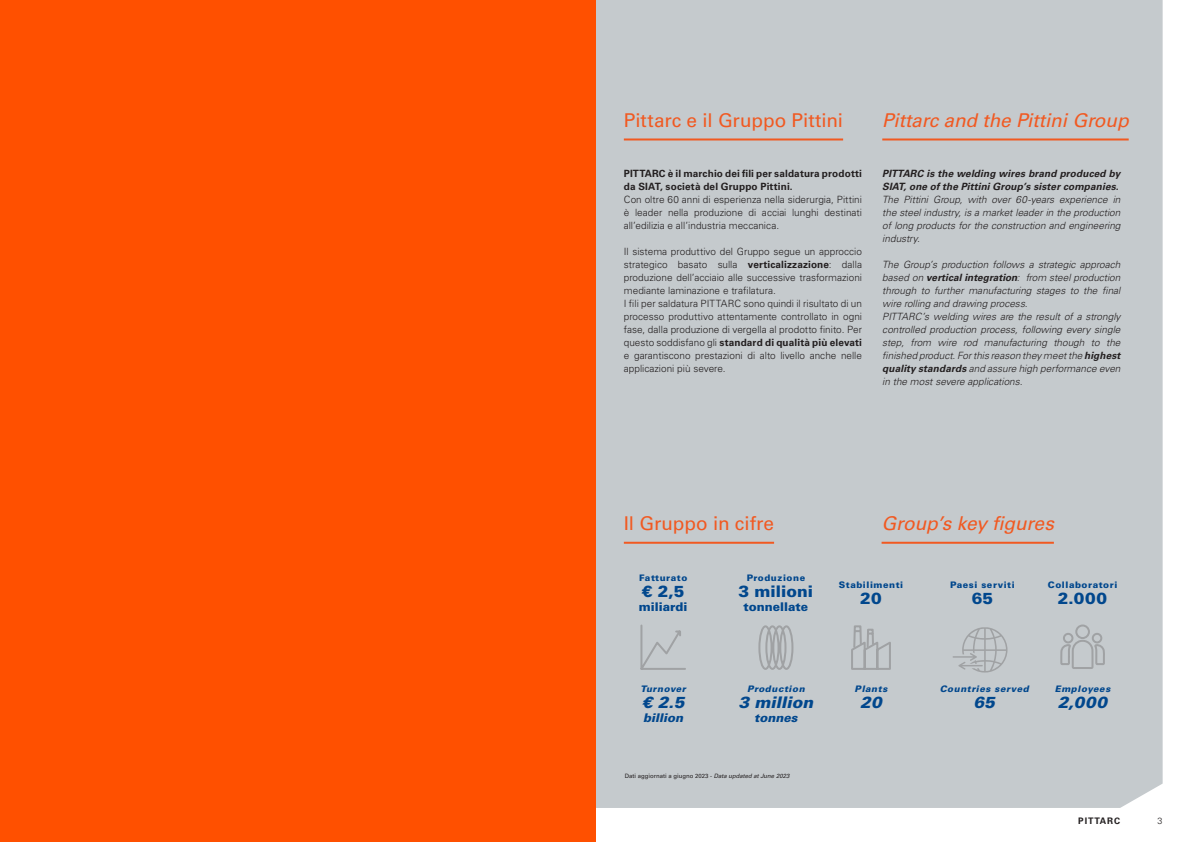
<style>
.page{position:relative;width:1191px;height:842px;background:#fff}
.page>*{position:absolute;margin:0;border:0;box-sizing:border-box;transform-origin:0 0}
.titolo_eng{font:italic 19px "Univers LT Std";letter-spacing:-.005em;color:#f15921}
.t1{font:19px "Univers LT Std";color:#f15921}
.t2{font:italic 900 16px "Univers LT Std";color:#01478d}
.t3{font:900 16px "Univers LT Std";color:#01478d}
.t4{font:900 12px "Univers LT Std";color:#01478d}
.t5{font:italic 900 12px "Univers LT Std";color:#01478d}
.testo_eng{font:italic 300 10px/13px "Univers LT Std";color:#231f20;text-align:justify}
.testo_it{font:300 10px/13px "Univers LT Std";color:#231f20;text-align:justify}
.testo_eng-2{font:italic 700 10px/13px "Univers LT Std";letter-spacing:.01em;color:#231f20}
.testo_it-2{font:700 10px/13px "Univers LT Std";letter-spacing:.015em;color:#231f20}
.t6{font:900 9px "Univers LT Std";letter-spacing:.06em;color:#01478d}
.t7{font:italic 900 9px "Univers LT Std";letter-spacing:.06em;color:#01478d}
.t8{font:700 9px "Univers LT Std";letter-spacing:.095em;color:#231f20}
.t9{font:300 9px "Univers LT Std";color:#231f20}
.t10{font:6px "Univers LT Std";color:#231f20}
.s1{font-weight:700}
.s2{font-style:italic}
</style>
<div class="page">
<div style="left:595px;top:0;width:567px;height:808px;background:#c5cacd"></div>
<hr style="left:624px;top:138px;width:219px;height:2px;background:#f15921">
<hr style="left:882px;top:138px;width:246px;height:2px;background:#f15921">
<hr style="left:624px;top:542px;width:150px;height:2px;background:#f15921">
<hr style="left:881px;top:542px;width:172px;height:2px;background:#f15921">
<svg style="left:638px;top:623px;width:49px;height:48px"></svg>
<svg style="left:757px;top:624px;width:37px;height:47px"></svg>
<svg style="left:850px;top:624px;width:42px;height:47px"></svg>
<svg style="left:952px;top:627px;width:55px;height:45px"></svg>
<svg style="left:1059px;top:623px;width:47px;height:185px"></svg>
<div style="left:0;top:0;width:595px;height:842px;background:#ff5000"></div>
<p class="t1" style="left:624px;top:109px;width:221px">Pittarc e il Gruppo Pittini</p>
<p class="titolo_eng" style="left:882px;top:109px;width:248px">Pittarc and the Pittini Group</p>
<p class="testo_eng-2" style="left:882px;top:167px;width:240px">PITTARC is the welding wires brand produced by<br>SIAT, one of the Pittini Group’s sister companies.</p>
<p class="testo_eng" style="left:882px;top:193px;width:240px">The Pittini Group, with over 60-years experience in the steel industry, is a market leader in the production of long products for the construction and engineering industry.</p>
<p class="testo_eng" style="left:882px;top:258px;width:240px">The Group’s production follows a strategic approach based on <span class="s1">vertical integration</span>: from steel production through to further manufacturing stages to the final wire rolling and drawing process.</p>
<p class="testo_eng" style="left:882px;top:310px;width:240px">PITTARC’s welding wires are the result of a strongly controlled production process, following every single step, from wire rod manufacturing though to the finished product. For this reason they meet the <span class="s1">highest quality standards</span> and assure high performance even in the most severe applications.</p>
<p class="testo_it-2" style="left:624px;top:167px;width:240px">PITTARC è il marchio dei fili per saldatura prodotti da SIAT, società del Gruppo Pittini.</p>
<p class="testo_it" style="left:624px;top:193px;width:240px">Con oltre 60 anni di esperienza nella siderurgia, Pittini è leader nella produzione di acciai lunghi destinati all’edilizia e all’industria meccanica.</p>
<p class="testo_it" style="left:624px;top:245px;width:240px">Il sistema produttivo del Gruppo segue un approccio strategico basato sulla <span class="s1">verticalizzazione</span>: dalla produzione dell’acciaio alle successive trasformazioni mediante laminazione e trafilatura.</p>
<p class="testo_it" style="left:624px;top:297px;width:240px">I fili per saldatura PITTARC sono quindi il risultato di un processo produttivo attentamente controllato in ogni fase, dalla produzione di vergella al prodotto finito. Per questo soddisfano gli <span class="s1">standard di qualità più elevati </span>e garantiscono prestazioni di alto livello anche nelle applicazioni più severe.</p>
<p class="t1" style="left:624px;top:512px;width:152px">Il Gruppo in cifre</p>
<p class="titolo_eng" style="left:881px;top:512px;width:174px">Group’s key figures</p>
<p class="t6" style="left:639px;top:572px;width:50px">Fatturato</p>
<p class="t3" style="left:642px;top:581px;width:44px">€ 2,5</p>
<p class="t4" style="left:639px;top:599px;width:50px">miliardi</p>
<p class="t6" style="left:746px;top:572px;width:60px">Produzione</p>
<p class="t3" style="left:738px;top:581px;width:76px">3 milioni</p>
<p class="t4" style="left:743px;top:599px;width:66px">tonnellate</p>
<p class="t6" style="left:838px;top:579px;width:66px">Stabilimenti</p>
<p class="t3" style="left:860px;top:588px;width:23px">20</p>
<p class="t7" style="left:640px;top:683px;width:47px">Turnover</p>
<p class="t2" style="left:642px;top:692px;width:44px">€ 2.5</p>
<p class="t5" style="left:643px;top:710px;width:41px">billion</p>
<p class="t7" style="left:747px;top:683px;width:59px">Production</p>
<p class="t2" style="left:738px;top:692px;width:76px">3 million</p>
<p class="t5" style="left:754px;top:710px;width:45px">tonnes</p>
<p class="t10" style="left:624px;top:772px;width:166px">Dati aggiornati a giugno 2023 - <span class="s2">Data updated at June 2023</span></p>
<p class="t7" style="left:854px;top:683px;width:34px">Plants</p>
<p class="t2" style="left:860px;top:692px;width:23px">20</p>
<p class="t6" style="left:950px;top:579px;width:66px">Paesi serviti</p>
<p class="t3" style="left:971px;top:588px;width:23px">65</p>
<p class="t6" style="left:1047px;top:579px;width:71px">Collaboratori</p>
<p class="t3" style="left:1058px;top:588px;width:51px">2.000</p>
<p class="t7" style="left:939px;top:683px;width:91px">Countries served</p>
<p class="t2" style="left:973px;top:692px;width:23px">65</p>
<p class="t7" style="left:1054px;top:683px;width:57px">Employees</p>
<p class="t2" style="left:1058px;top:692px;width:51px">2,000</p>
<p class="t8" style="left:1078px;top:816px;width:43px">PITTARC</p>
<p class="t9" style="left:1157px;top:816px;width:7px">3</p>
</div>
